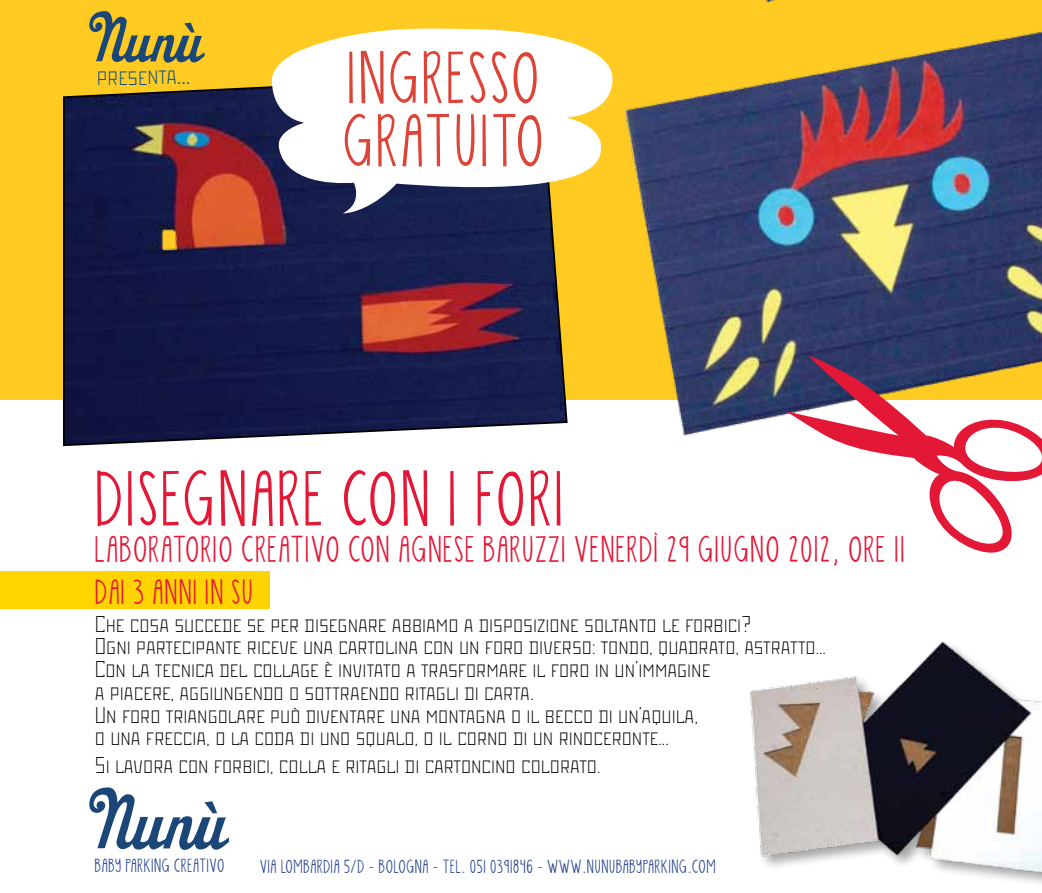
<style>
.page{position:relative;width:1042px;height:893px;background:#fff}
.page>*{position:absolute;margin:0;border:0;box-sizing:border-box;transform-origin:0 0}
.t1{font:63px "KG Skinny Latte";letter-spacing:.05em;color:#e31837}
.t2{font:59.5px/63px "KG Skinny Latte";letter-spacing:.05em;color:#dd4437}
.t3{font:29.75px "KG Skinny Latte";letter-spacing:.05em;color:#e31837}
.t4{font:28px "KG Skinny Latte";letter-spacing:.05em;color:#e31837}
.t5{font:300 24.5px "Rodchenko";color:#004b85}
.t6{font:300 22.75px/22.8px "Rodchenko";color:#000}
.t7{font:15.22px "KG Skinny Latte";letter-spacing:.05em;color:#25408f}
</style>
<div class="page">
<div style="left:0;top:571px;width:270px;height:38px;background:#ffd400"></div>
<div style="left:0;top:0;width:1042px;height:399px;background:#ffcb23"></div>
<svg style="left:89px;top:787px;width:140px;height:63px"></svg>
<svg style="left:89px;top:11px;width:116px;height:52px"></svg>
<img style="left:749px;top:641px;width:293px;height:242px">
<svg style="left:62px;top:86px;width:506px;height:361px;background:#3b2c4b"></svg>
<svg style="left:271px;top:28px;width:329px;height:186px;background:#ddd9d0"></svg>
<img style="left:600px;top:0;width:442px;height:436px">
<svg style="left:787px;top:356px;width:255px;height:197px"></svg>
<p class="t5" style="left:96px;top:64px;width:96px;rotate:-1deg">presenta…</p>
<h2 class="t2" style="left:343px;top:47px;width:202px">INGRESSO<br>GRATUITO</h2>
<h1 class="t1" style="left:95px;top:458px;width:470px">DISEGNARE CON I FORI</h1>
<h3 class="t3" style="left:95px;top:530px;width:811px">LABORATORIO CREATIVO CON AGNESE BARUZZI VENERDÌ 29 GIUGNO 2012, ORE 11</h3>
<p class="t4" style="left:95px;top:573px;width:160px">DAI 3 ANNI IN SU</p>
<p class="t6" style="left:95px;top:612px;width:732px">Che cosa succede se per disegnare abbiamo a disposizione soltanto le forbici?<br>Ogni partecipante riceve una cartolina con un foro diverso: tondo, quadrato, astratto...<br>Con la tecnica del collage è invitato a trasformare il foro in un’immagine<br>a piacere, aggiungendo o sottraendo ritagli di carta.<br>Un foro triangolare può diventare una montagna o il becco di un’aquila,<br>o una freccia, o la coda di uno squalo, o il corno di un rinoceronte...</p>
<p class="t6" style="left:95px;top:753px;width:507px">Si lavora con forbici, colla e ritagli di cartoncino colorato.</p>
<p class="t7" style="left:95px;top:855px;width:131px">BABY PARKING CREATIVO</p>
<p class="t7" style="left:260px;top:856px;width:457px">VIA LOMBARDIA 5/D - BOLOGNA - TEL . 051 0391846 - WWW.NUNUBABYPARKING.COM</p>
</div>
